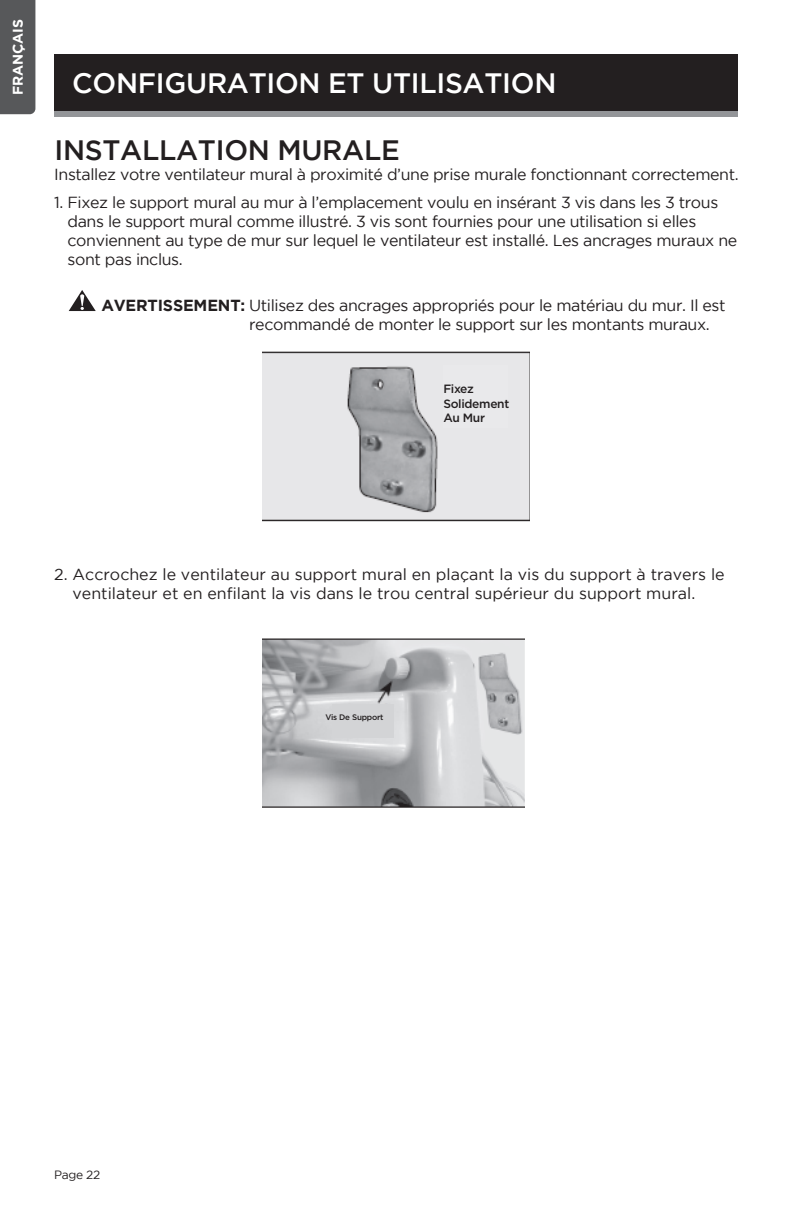
<style>
.page{position:relative;width:792px;height:1224px;background:#fff}
.page>*{position:absolute;margin:0;border:0;box-sizing:border-box;transform-origin:0 0}
.t1{font:500 28px "Gotham";letter-spacing:-.01em;color:#fff}
.t2{font:500 28px "Gotham";letter-spacing:-.01em;color:#231f20}
.t3{font:16px/19.2px "Gotham";letter-spacing:-.025em;color:#231f20}
.t4{font:16px/19.2px "Gotham";color:#231f20}
.t5{font:700 14px "Gotham";letter-spacing:-.01em;color:#fff}
.t6{font:500 12px/14.4px "Gotham";letter-spacing:-.025em;color:#231f20}
.t7{font:12px "Gotham";letter-spacing:-.025em;color:#231f20}
.t8{font:500 8px "Gotham";letter-spacing:-.025em;color:#231f20}
.s1{font-weight:700}
</style>
<div class="page">
<div style="left:54px;top:106px;width:684px;height:10px;background:#939598"></div>
<div style="left:54px;top:54px;width:684px;height:57px;background:#231f20"></div>
<svg style="left:69px;top:290px;width:27px;height:21px"></svg>
<img style="left:263px;top:351px;width:266px;height:171px">
<img style="left:263px;top:638px;width:261px;height:170px">
<div style="left:0;top:0;width:35px;height:114px;background:#57585a"></div>
<div style="left:443px;top:365px;width:65px;height:62px;background:#e9e9eb"></div>
<div style="left:332px;top:704px;width:62px;height:34px;background:#d3d4d6"></div>
<p class="t5" style="left:10px;top:95px;width:77px;rotate:-90deg">FRANÇAIS</p>
<h1 class="t1" style="left:72px;top:67px;width:486px">CONFIGURATION ET UTILISATION</h1>
<h1 class="t2" style="left:54px;top:135px;width:347px">INSTALLATION MURALE</h1>
<p class="t3" style="left:54px;top:164px;width:686px">Installez votre ventilateur mural à proximité d’une prise murale fonctionnant correctement.</p>
<p class="t3" style="left:68px;top:192px;width:671px;text-indent:-13px">1. Fixez le support mural au mur à l’emplacement voulu en insérant 3 vis dans les 3 trous dans le support mural comme illustré. 3 vis sont fournies pour une utilisation si elles conviennent au type de mur sur lequel le ventilateur est installé. Les ancrages muraux ne sont pas inclus.</p>
<p class="t3" style="left:249px;top:296px;width:478px;text-indent:-148px"><span class="s1">AVERTISSEMENT:</span> Utilisez des ancrages appropriés pour le matériau du mur. Il est recommandé de monter le support sur les montants muraux.</p>
<p class="t6" style="left:443px;top:382px;width:68px">Fixez<br>Solidement<br>Au Mur</p>
<p class="t4" style="left:73px;top:564px;width:654px;text-indent:-18px">2. Accrochez le ventilateur au support mural en plaçant la vis du support à travers le ventilateur et en enfilant la vis dans le trou central supérieur du support mural.</p>
<p class="t8" style="left:326px;top:712px;width:60px">Vis De Support</p>
<p class="t7" style="left:54px;top:1168px;width:48px">Page 22</p>
</div>
